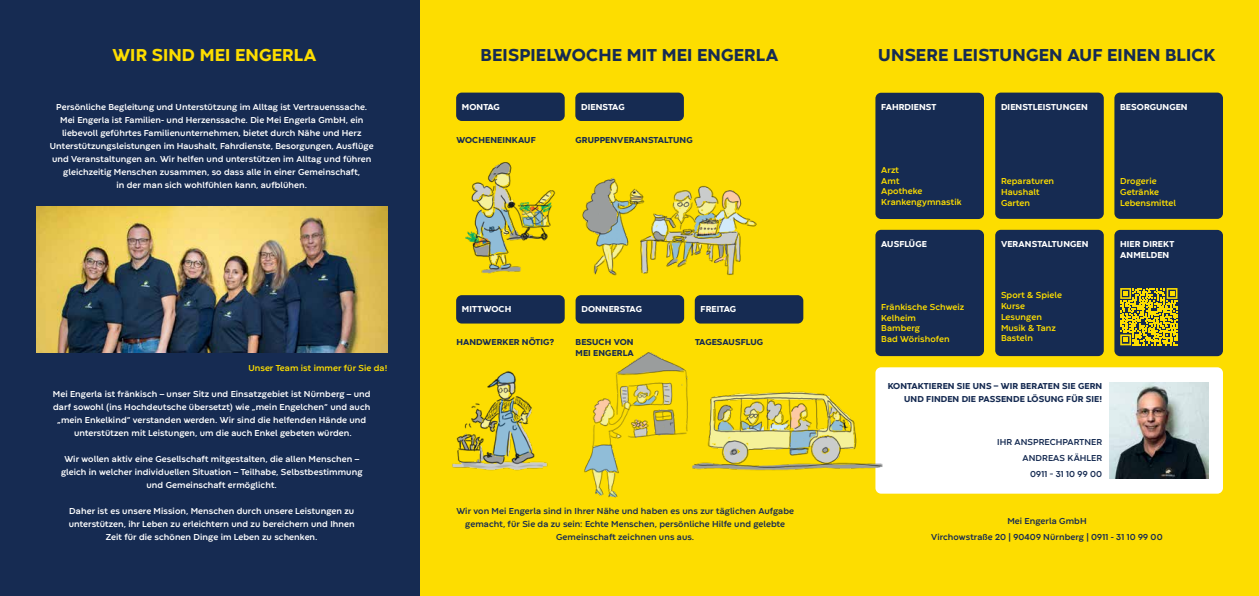
<style>
.page{position:relative;width:1259px;height:596px;background:#fff}
.page>*{position:absolute;margin:0;border:0;box-sizing:border-box;transform-origin:0 0}
.t1{font:800 18px "Codec Warm";letter-spacing:.01em;color:#162b52}
.t2{font:800 18px "Codec Warm";letter-spacing:.01em;color:#fddd00}
.t3{font:700 9px/13px "Codec Warm";letter-spacing:.01em;color:#fff;text-align:center}
.t4{font:700 9px/16px "Codec Warm";letter-spacing:.01em;color:#162b52;text-align:center}
.t5{font:700 9px/10.8px "Codec Warm";letter-spacing:.01em;color:#fddd00}
.t6{font:800 9px/13px "Codec Warm";letter-spacing:.01em;color:#162b52;text-align:right}
.t7{font:800 9px/10.8px "Codec Warm";letter-spacing:.01em;color:#fff}
</style>
<div class="page">
<div style="left:420px;top:0;width:839px;height:595px;background:#fddd00"></div>
<div style="left:0;top:0;width:420px;height:595px;background:#162b52"></div>
<img style="left:36px;top:206px;width:351px;height:146px">
<div style="left:1114px;top:230px;width:109px;height:126px;background:#162b52;border-radius:6px"></div>
<div style="left:875px;top:93px;width:109px;height:126px;background:#162b52;border-radius:6px"></div>
<div style="left:995px;top:92px;width:108px;height:127px;background:#162b52;border-radius:6px"></div>
<div style="left:875px;top:230px;width:109px;height:126px;background:#162b52;border-radius:6px"></div>
<div style="left:995px;top:230px;width:108px;height:126px;background:#162b52;border-radius:6px"></div>
<div style="left:1114px;top:92px;width:109px;height:127px;background:#162b52;border-radius:6px"></div>
<div style="left:875px;top:367px;width:348px;height:126px;background:#fff;border-radius:6px"></div>
<img style="left:1109px;top:382px;width:99px;height:96px">
<div style="left:456px;top:295px;width:109px;height:28px;background:#162b52;border-radius:6px"></div>
<div style="left:575px;top:295px;width:109px;height:28px;background:#162b52;border-radius:6px"></div>
<div style="left:695px;top:295px;width:108px;height:28px;background:#162b52;border-radius:6px"></div>
<img style="left:465px;top:162px;width:91px;height:112px">
<img style="left:582px;top:178px;width:175px;height:98px">
<div style="left:456px;top:92px;width:109px;height:29px;background:#162b52;border-radius:6px"></div>
<div style="left:575px;top:92px;width:109px;height:29px;background:#162b52;border-radius:6px"></div>
<img style="left:452px;top:371px;width:96px;height:100px">
<img style="left:584px;top:352px;width:104px;height:146px">
<img style="left:679px;top:380px;width:204px;height:91px">
<svg style="left:1120px;top:288px;width:57px;height:57px"></svg>
<h1 class="t2" style="left:112px;top:42px;width:205px">WIR SIND MEI ENGERLA</h1>
<h1 class="t1" style="left:481px;top:42px;width:299px">BEISPIELWOCHE MIT MEI ENGERLA</h1>
<h1 class="t1" style="left:878px;top:42px;width:339px">UNSERE LEISTUNGEN AUF EINEN BLICK</h1>
<p class="t3" style="left:50px;top:100px;width:325px">Persönliche Begleitung und Unterstützung im Alltag ist Vertrauenssache.<br>Mei Engerla ist Familien- und Herzenssache. Die Mei Engerla GmbH, ein liebevoll geführtes Familienunternehmen, bietet durch Nähe und Herz Unterstützungsleistungen im Haushalt, Fahrdienste, Besorgungen, Ausflüge und Veranstaltungen an. Wir helfen und unterstützen im Alltag und führen gleichzeitig Menschen zusammen, so dass alle in einer Gemeinschaft,<br>in der man sich wohlfühlen kann, aufblühen.</p>
<p class="t7" style="left:462px;top:101px;width:40px">MONTAG</p>
<p class="t7" style="left:581px;top:101px;width:45px">DIENSTAG</p>
<p class="t6" style="left:456px;top:133px;width:81px">WOCHENEINKAUF</p>
<p class="t6" style="left:575px;top:133px;width:119px">GRUPPENVERANSTALTUNG</p>
<p class="t7" style="left:462px;top:303px;width:51px">MITTWOCH</p>
<p class="t7" style="left:581px;top:303px;width:62px">DONNERSTAG</p>
<p class="t7" style="left:700px;top:303px;width:37px">FREITAG</p>
<p class="t6" style="left:456px;top:335px;width:99px">HANDWERKER NÖTIG?</p>
<p class="t6" style="left:575px;top:336px;width:60px;line-height:10.8px;text-align:left">BESUCH VON<br>MEI ENGERLA</p>
<p class="t6" style="left:695px;top:335px;width:70px">TAGESAUSFLUG</p>
<p class="t5" style="left:248px;top:361px;width:141px">Unser Team ist immer für Sie da!</p>
<p class="t3" style="left:53px;top:386px;width:319px">Mei Engerla ist fränkisch – unser Sitz und Einsatzgebiet ist Nürnberg – und darf sowohl (ins Hochdeutsche übersetzt) wie „mein Engelchen“ und auch „mein Enkelkind“ verstanden werden. Wir sind die helfenden Hände und unterstützen mit Leistungen, um die auch Enkel gebeten würden.</p>
<p class="t3" style="left:61px;top:451px;width:303px">Wir wollen aktiv eine Gesellschaft mitgestalten, die allen Menschen – gleich in welcher individuellen Situation – Teilhabe, Selbstbestimmung und Gemeinschaft ermöglicht.</p>
<p class="t3" style="left:69px;top:503px;width:288px">Daher ist es unsere Mission, Menschen durch unsere Leistungen zu unterstützen, ihr Leben zu erleichtern und zu bereichern und Ihnen<br>Zeit für die schönen Dinge im Leben zu schenken.</p>
<p class="t4" style="left:456px;top:503px;width:339px;line-height:13px">Wir von Mei Engerla sind in Ihrer Nähe und haben es uns zur täglichen Aufgabe gemacht, für Sie da zu sein: Echte Menschen, persönliche Hilfe und gelebte<br>Gemeinschaft zeichnen uns aus.</p>
<p class="t7" style="left:881px;top:101px;width:57px">FAHRDIENST</p>
<p class="t7" style="left:1001px;top:101px;width:88px">DIENSTLEISTUNGEN</p>
<p class="t7" style="left:1120px;top:101px;width:69px">BESORGUNGEN</p>
<p class="t5" style="left:881px;top:164px;width:82px">Arzt<br>Amt<br>Apotheke<br>Krankengymnastik</p>
<p class="t7" style="left:881px;top:238px;width:47px">AUSFLÜGE</p>
<p class="t5" style="left:881px;top:300px;width:84px">Fränkische Schweiz<br>Kelheim<br>Bamberg<br>Bad Wörishofen</p>
<p class="t5" style="left:1001px;top:175px;width:55px">Reparaturen<br>Haushalt<br>Garten</p>
<p class="t7" style="left:1001px;top:238px;width:89px">VERANSTALTUNGEN</p>
<p class="t5" style="left:1001px;top:289px;width:62px">Sport &amp; Spiele<br>Kurse<br>Lesungen<br>Musik &amp; Tanz<br>Basteln</p>
<p class="t6" style="left:887px;top:379px;width:216px">KONTAKTIEREN SIE UNS – WIR BERATEN SIE GERN<br>UND FINDEN DIE PASSENDE LÖSUNG FÜR SIE!</p>
<p class="t4" style="left:997px;top:433px;width:106px;text-align:right">IHR ANSPRECHPARTNER<br>ANDREAS KÄHLER<br>0911 - 31 10 99 00</p>
<p class="t5" style="left:1120px;top:175px;width:57px">Drogerie<br>Getränke<br>Lebensmittel</p>
<p class="t7" style="left:1120px;top:238px;width:56px">HIER DIREKT<br>ANMELDEN</p>
<p class="t4" style="left:931px;top:512px;width:233px">Mei Engerla GmbH<br>Virchowstraße 20 | 90409 Nürnberg | 0911 - 31 10 99 00</p>
</div>
